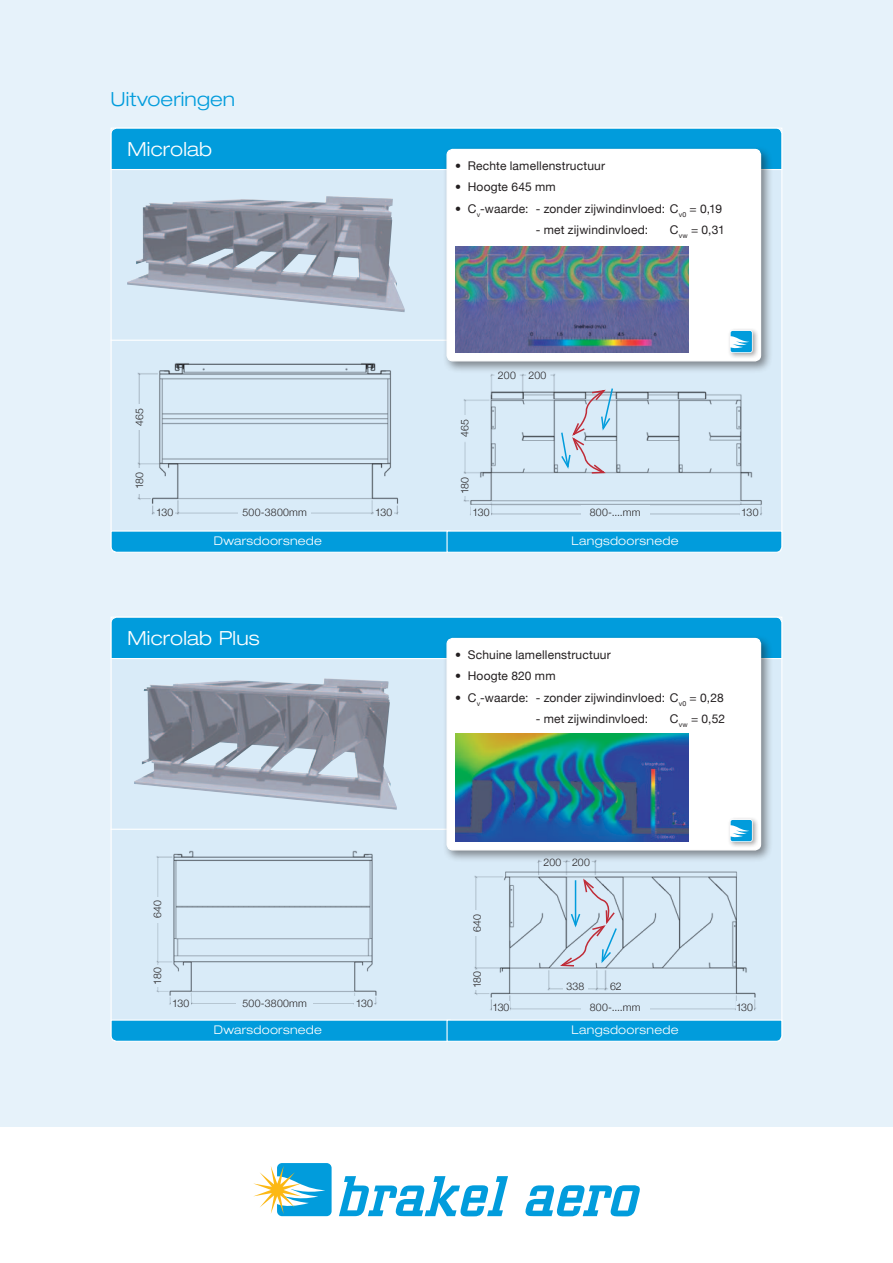
<style>
.page{position:relative;width:893px;height:1263px;background:#fff}
.page>*{position:absolute;margin:0;border:0;box-sizing:border-box;transform-origin:0 0}
.t1{font:300 expanded 19.5px "Helvetica Neue";letter-spacing:.01em;color:#fff}
.t2{font:300 expanded 19.5px "Helvetica Neue";letter-spacing:.01em;color:#019cdc}
.t3{font:12px "Helvetica Neue";letter-spacing:.015em;color:#231f20}
.t4{font:300 expanded 12px "Helvetica Neue";letter-spacing:.02em;color:#fff}
.t5{font:300 10.5px "Helvetica Neue";letter-spacing:.02em;color:#231f20}
</style>
<div class="page">
<div style="left:0;top:0;width:893px;height:1127px;background:#e6f2fa"></div>
<svg style="left:253px;top:1163px;width:79px;height:53px"></svg>
<svg style="left:339px;top:1176px;width:169px;height:40px"></svg>
<svg style="left:525px;top:1185px;width:115px;height:31px"></svg>
<div style="left:110px;top:660px;width:672px;height:359px;background:#d9ebf8"></div>
<hr style="left:111px;top:829px;width:357px;height:1px;background:#fff">
<svg style="left:110px;top:1019px;width:673px;height:23px;background:#21a8e0"></svg>
<div style="left:110px;top:171px;width:672px;height:359px;background:#d9ebf8"></div>
<hr style="left:111px;top:340px;width:357px;height:1px;background:#fff">
<svg style="left:110px;top:127px;width:673px;height:44px;background:#18a5df"></svg>
<div style="left:442px;top:145px;width:331px;height:229px;background:#231f20;opacity:.5"></div>
<div style="left:447px;top:149px;width:314px;height:212px;background:#fff;border-radius:6px"></div>
<div style="left:446px;top:149px;width:315px;height:212px;border:1px solid #fff;border-radius:6px"></div>
<div style="left:727px;top:328px;width:32px;height:31px;background:#231f20;opacity:.4"></div>
<div style="left:730px;top:330px;width:23px;height:23px;border:2px solid #fff;border-radius:2px"></div>
<svg style="left:731px;top:331px;width:21px;height:21px"></svg>
<img style="left:455px;top:246px;width:234px;height:107px">
<img style="left:127px;top:196px;width:278px;height:116px">
<img style="left:124px;top:352px;width:283px;height:167px">
<img style="left:459px;top:365px;width:310px;height:163px">
<svg style="left:110px;top:616px;width:673px;height:44px;background:#18a5df"></svg>
<div style="left:442px;top:634px;width:331px;height:229px;background:#231f20;opacity:.5"></div>
<div style="left:447px;top:638px;width:314px;height:212px;background:#fff;border-radius:6px"></div>
<div style="left:446px;top:638px;width:315px;height:212px;border:1px solid #fff;border-radius:6px"></div>
<div style="left:727px;top:817px;width:32px;height:31px;background:#231f20;opacity:.4"></div>
<div style="left:730px;top:819px;width:23px;height:23px;border:2px solid #fff;border-radius:2px"></div>
<svg style="left:731px;top:820px;width:21px;height:21px"></svg>
<img style="left:455px;top:734px;width:234px;height:108px">
<img style="left:134px;top:678px;width:263px;height:132px">
<img style="left:153px;top:850px;width:230px;height:158px">
<img style="left:467px;top:850px;width:295px;height:167px">
<svg style="left:560px;top:387px;width:54px;height:87px"></svg>
<svg style="left:558px;top:877px;width:60px;height:90px"></svg>
<svg style="left:110px;top:530px;width:673px;height:23px;background:#21a8e0"></svg>
<div style="left:133px;top:404px;width:15px;height:25px;background:#d9ebf8"></div>
<div style="left:133px;top:468px;width:15px;height:25px;background:#d9ebf8"></div>
<div style="left:239px;top:505px;width:72px;height:16px;background:#d9ebf8"></div>
<div style="left:581px;top:505px;width:68px;height:16px;background:#d9ebf8"></div>
<div style="left:458px;top:415px;width:16px;height:26px;background:#d9ebf8"></div>
<div style="left:458px;top:475px;width:16px;height:21px;background:#d9ebf8"></div>
<div style="left:151px;top:897px;width:15px;height:25px;background:#d9ebf8"></div>
<div style="left:151px;top:965px;width:15px;height:21px;background:#d9ebf8"></div>
<div style="left:237px;top:996px;width:76px;height:16px;background:#d9ebf8"></div>
<div style="left:581px;top:1001px;width:68px;height:15px;background:#d9ebf8"></div>
<div style="left:471px;top:910px;width:15px;height:25px;background:#d9ebf8"></div>
<div style="left:471px;top:970px;width:15px;height:19px;background:#d9ebf8"></div>
<div style="left:563px;top:980px;width:25px;height:12px;background:#d9ebf8"></div>
<div style="left:610px;top:980px;width:25px;height:12px;background:#d9ebf8"></div>
<div style="left:155px;top:505px;width:19px;height:16px;background:#d9ebf8"></div>
<div style="left:374px;top:505px;width:19px;height:16px;background:#d9ebf8"></div>
<div style="left:472px;top:505px;width:19px;height:16px;background:#d9ebf8"></div>
<div style="left:740px;top:505px;width:19px;height:16px;background:#d9ebf8"></div>
<div style="left:492px;top:1001px;width:17px;height:15px;background:#d9ebf8"></div>
<div style="left:736px;top:1001px;width:17px;height:15px;background:#d9ebf8"></div>
<div style="left:171px;top:996px;width:19px;height:16px;background:#d9ebf8"></div>
<div style="left:355px;top:996px;width:19px;height:16px;background:#d9ebf8"></div>
<h1 class="t2" style="left:111px;top:88px;width:126px">Uitvoeringen</h1>
<h1 class="t1" style="left:128px;top:137px;width:86px">Microlab</h1>
<p class="t5" style="left:133px;top:426px;width:19px;rotate:-90deg">465</p>
<p class="t5" style="left:133px;top:489px;width:19px;rotate:-90deg">180</p>
<p class="t3" style="left:455px;top:159px;width:152px">• Rechte lamellenstructuur</p>
<p class="t3" style="left:455px;top:180px;width:102px">• Hoogte 645 mm</p>
<p class="t3" style="left:455px;top:201px;width:269px">• C<sub>v</sub>-waarde: - zonder zijwindinvloed: C<sub>v0</sub> = 0,19</p>
<p class="t3" style="left:536px;top:222px;width:114px">- met zijwindinvloed:</p>
<p class="t3" style="left:670px;top:222px;width:57px">C<sub>vw</sub> = 0,31</p>
<p class="t5" style="left:458px;top:437px;width:19px;rotate:-90deg">465</p>
<p class="t5" style="left:458px;top:494px;width:19px;rotate:-90deg">180</p>
<p class="t5" style="left:498px;top:369px;width:50px">200 200</p>
<p class="t5" style="left:156px;top:505px;width:19px">130</p>
<p class="t5" style="left:375px;top:505px;width:19px">130</p>
<p class="t5" style="left:472px;top:505px;width:19px">130</p>
<p class="t5" style="left:741px;top:505px;width:19px">130</p>
<p class="t5" style="left:243px;top:505px;width:66px">500-3800mm</p>
<p class="t5" style="left:590px;top:505px;width:52px">800-....mm</p>
<p class="t4" style="left:214px;top:534px;width:110px">Dwarsdoorsnede</p>
<h1 class="t1" style="left:128px;top:626px;width:134px">Microlab Plus</h1>
<p class="t5" style="left:151px;top:918px;width:19px;rotate:-90deg">640</p>
<p class="t5" style="left:151px;top:984px;width:19px;rotate:-90deg">180</p>
<p class="t4" style="left:572px;top:534px;width:108px">Langsdoorsnede</p>
<p class="t3" style="left:455px;top:648px;width:157px">• Schuine lamellenstructuur</p>
<p class="t3" style="left:455px;top:669px;width:102px">• Hoogte 820 mm</p>
<p class="t3" style="left:455px;top:690px;width:270px">• C<sub>v</sub>-waarde: - zonder zijwindinvloed: C<sub>v0</sub> = 0,28</p>
<p class="t3" style="left:536px;top:711px;width:114px">- met zijwindinvloed:</p>
<p class="t3" style="left:670px;top:711px;width:57px">C<sub>vw</sub> = 0,52</p>
<p class="t5" style="left:471px;top:932px;width:19px;rotate:-90deg">640</p>
<p class="t5" style="left:471px;top:988px;width:19px;rotate:-90deg">180</p>
<p class="t5" style="left:544px;top:856px;width:48px">200 200</p>
<p class="t5" style="left:566px;top:980px;width:19px">338</p>
<p class="t5" style="left:610px;top:980px;width:13px">62</p>
<p class="t5" style="left:172px;top:996px;width:19px">130</p>
<p class="t5" style="left:356px;top:996px;width:19px">130</p>
<p class="t4" style="left:214px;top:1023px;width:110px">Dwarsdoorsnede</p>
<p class="t4" style="left:572px;top:1023px;width:108px">Langsdoorsnede</p>
<p class="t5" style="left:243px;top:996px;width:66px">500-3800mm</p>
<p class="t5" style="left:492px;top:1001px;width:18px">130</p>
<p class="t5" style="left:736px;top:1001px;width:18px">130</p>
<p class="t5" style="left:590px;top:1001px;width:52px">800-....mm</p>
</div>
